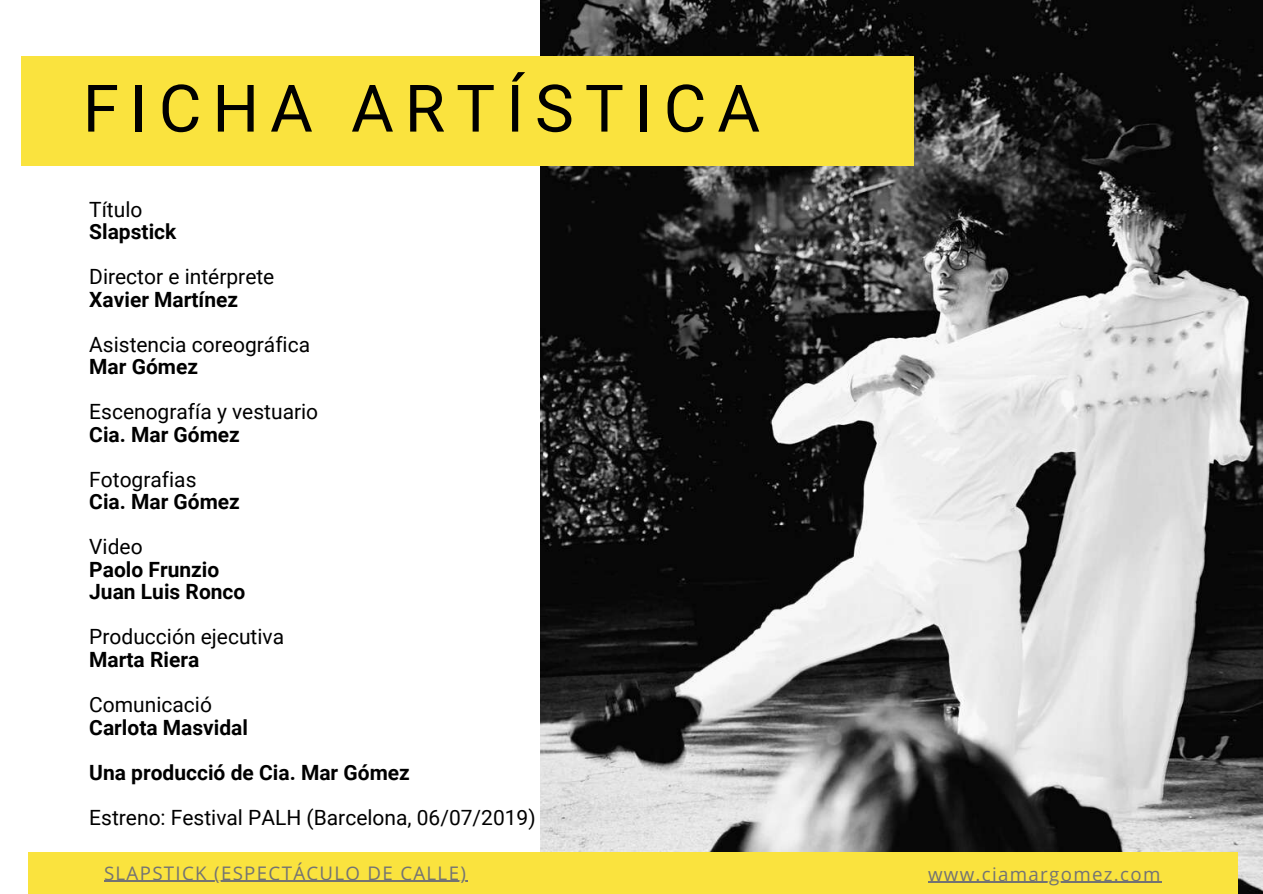
<style>
.page{position:relative;width:1263px;height:894px;background:#fff}
.page>*{position:absolute;margin:0;border:0;box-sizing:border-box;transform-origin:0 0}
.t1{font:65.55px "Roboto";letter-spacing:.17em;color:#000}
.t2{font:21px "Roboto";color:#000}
.t3{font:700 21px/22.5px "Roboto";color:#000}
.t4{font:18.75px "Open Sans";letter-spacing:.07em;color:#737373}
</style>
<div class="page">
<img style="left:540px;top:0;width:723px;height:893px">
<div style="left:22px;top:56px;width:892px;height:109px;background:#fae33e"></div>
<div style="left:28px;top:852px;width:1209px;height:41px;background:#fae33e"></div>
<hr style="left:104px;top:880px;width:363px;height:1px;background:#737373">
<hr style="left:928px;top:881px;width:234px;height:1px;background:#737373">
<h1 class="t1" style="left:83px;top:71px;width:679px">FICHA ARTÍSTICA</h1>
<p class="t2" style="left:89px;top:197px;width:55px">Título</p>
<p class="t3" style="left:89px;top:221px;width:89px">Slapstick</p>
<p class="t2" style="left:89px;top:265px;width:187px">Director e intérprete</p>
<p class="t3" style="left:89px;top:288px;width:150px">Xavier Martínez</p>
<p class="t2" style="left:89px;top:332px;width:222px">Asistencia coreográfica</p>
<p class="t3" style="left:89px;top:356px;width:110px">Mar Gómez</p>
<p class="t2" style="left:89px;top:400px;width:230px">Escenografía y vestuario</p>
<p class="t3" style="left:89px;top:423px;width:152px">Cia. Mar Gómez</p>
<p class="t2" style="left:89px;top:467px;width:109px">Fotografias</p>
<p class="t3" style="left:89px;top:491px;width:152px">Cia. Mar Gómez</p>
<p class="t2" style="left:89px;top:534px;width:55px">Video</p>
<p class="t3" style="left:89px;top:558px;width:158px">Paolo Frunzio<br>Juan Luis Ronco</p>
<p class="t2" style="left:89px;top:624px;width:196px">Producción ejecutiva</p>
<p class="t3" style="left:89px;top:648px;width:112px">Marta Riera</p>
<p class="t2" style="left:89px;top:692px;width:124px">Comunicació</p>
<p class="t3" style="left:89px;top:704px;width:322px;line-height:45px">Carlota Masvidal<br>Una producció de Cia. Mar Gómez</p>
<p class="t2" style="left:89px;top:804px;width:448px">Estreno: Festival PALH (Barcelona, 06/07/2019)</p>
<p class="t4" style="left:104px;top:859px;width:363px">SLAPSTICK (ESPECTÁCULO DE CALLE)</p>
<p class="t4" style="left:928px;top:860px;width:234px">www.ciamargomez.com</p>
</div>
